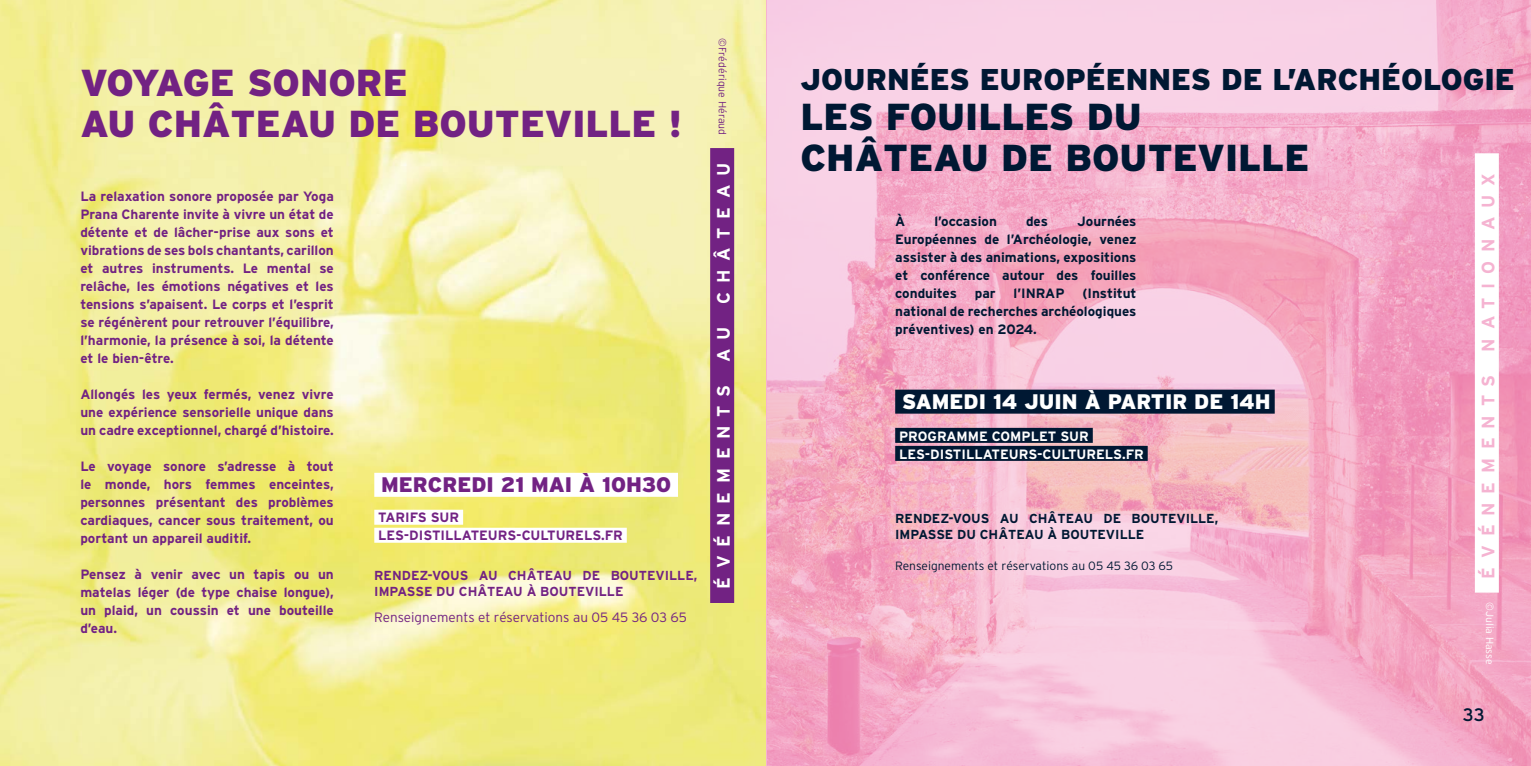
<style>
.page{position:relative;width:1531px;height:766px;background:#fff}
.page>*{position:absolute;margin:0;border:0;box-sizing:border-box;transform-origin:0 0}
.t1{font:900 37.5px/40.5px "Interstate";color:#722283}
.t2{font:900 37.5px/40.5px "Interstate";color:#001833}
.t3{font:900 30px "Interstate";color:#001833}
.t4{font:900 21px "Interstate";color:#fff}
.t5{font:900 21px "Interstate";color:#722283}
.t6{font:700 18px "Interstate";letter-spacing:.49em;color:#f5b3d1}
.t7{font:700 18px "Interstate";letter-spacing:.49em;color:#fff}
.t8{font:18px "Interstate";color:#001833}
.t9{font:700 13.5px/18px "Interstate";color:#722283;text-align:justify}
.t10{font:700 13.5px/18px "Interstate";color:#001833;text-align:justify}
.t11{font:700 13.5px/18px "Interstate";color:#fff}
.t12{font:300 13.5px "Interstate";color:#722283}
.t13{font:700 13.05px/15.6px "Interstate";color:#001833}
.t14{font:700 13.05px/15.6px "Interstate";color:#722283}
.t15{font:300 12px "Interstate";color:#001833}
.t16{font:300 10.5px "Interstate";color:#722283}
.t17{font:300 10.5px "Interstate";color:#fff}
</style>
<div class="page">
<img style="left:767px;top:0;width:764px;height:765px">
<div style="left:895px;top:389px;width:379px;height:24px;background:#001833"></div>
<div style="left:1475px;top:153px;width:24px;height:439px;background:#fff"></div>
<div style="left:895px;top:427px;width:198px;height:15px;background:#001833"></div>
<div style="left:895px;top:445px;width:253px;height:15px;background:#001833"></div>
<img style="left:0;top:0;width:765px;height:765px">
<div style="left:374px;top:472px;width:304px;height:24px;background:#fff"></div>
<div style="left:374px;top:509px;width:89px;height:15px;background:#fff"></div>
<div style="left:374px;top:527px;width:253px;height:15px;background:#fff"></div>
<div style="left:710px;top:148px;width:24px;height:454px;background:#722283"></div>
<h1 class="t1" style="left:80px;top:62px;width:603px">VOYAGE SONORE<br>AU CHÂTEAU DE BOUTEVILLE !</h1>
<p class="t9" style="left:80px;top:187px;width:255px">La relaxation sonore proposée par Yoga Prana Charente invite à vivre un état de détente et de lâcher-prise aux sons et vibrations de ses bols chantants, carillon et autres instruments. Le mental se relâche, les émotions négatives et les tensions s’apaisent. Le corps et l’esprit se régénèrent pour retrouver l’équilibre, l’harmonie, la présence à soi, la détente et le bien-être.</p>
<p class="t9" style="left:80px;top:385px;width:255px">Allongés les yeux fermés, venez vivre une expérience sensorielle unique dans un cadre exceptionnel, chargé d’histoire.</p>
<p class="t9" style="left:80px;top:457px;width:255px">Le voyage sonore s’adresse à tout le monde, hors femmes enceintes, personnes présentant des problèmes cardiaques, cancer sous traitement, ou portant un appareil auditif.</p>
<p class="t9" style="left:80px;top:565px;width:255px">Pensez à venir avec un tapis ou un matelas léger (de type chaise longue), un plaid, un coussin et une bouteille d’eau.</p>
<h3 class="t5" style="left:381px;top:473px;width:291px">MERCREDI 21 MAI À 10H30</h3>
<p class="t9" style="left:378px;top:508px;width:246px">TARIFS SUR<br>LES-DISTILLATEURS-CULTURELS.FR</p>
<p class="t14" style="left:374px;top:567px;width:325px">RENDEZ-VOUS AU CHÂTEAU DE BOUTEVILLE,<br>IMPASSE DU CHÂTEAU À BOUTEVILLE</p>
<p class="t12" style="left:374px;top:609px;width:314px">Renseignements et réservations au 05 45 36 03 65</p>
<p class="t16" style="left:728px;top:38px;width:98px;rotate:90deg">©Frédérique Héraud</p>
<h3 class="t7" style="left:713px;top:304px;width:143px;rotate:-90deg">CHÂTEAU</h3>
<h3 class="t7" style="left:713px;top:362px;width:36px;rotate:-90deg">A U</h3>
<h3 class="t7" style="left:713px;top:588px;width:205px;rotate:-90deg">ÉVÉNEMENTS</h3>
<h2 class="t3" style="left:800px;top:62px;width:716px">JOURNÉES EUROPÉENNES DE L’ARCHÉOLOGIE</h2>
<h1 class="t2" style="left:800px;top:96px;width:510px">LES FOUILLES DU<br>CHÂTEAU DE BOUTEVILLE</h1>
<p class="t10" style="left:895px;top:212px;width:12px">À</p>
<p class="t10" style="left:934px;top:212px;width:64px">l’occasion</p>
<p class="t10" style="left:1026px;top:212px;width:23px">des</p>
<p class="t10" style="left:895px;top:212px;width:243px;text-indent:182px">Journées Européennes de l’Archéologie, venez assister à des animations, expositions et conférence autour des fouilles conduites</p>
<p class="t10" style="left:895px;top:284px;width:243px;text-indent:187px">(Institut national de recherches archéologiques préventives) en 2024.</p>
<p class="t10" style="left:975px;top:284px;width:22px">par</p>
<p class="t10" style="left:1013px;top:284px;width:53px">l’INRAP</p>
<h3 class="t4" style="left:902px;top:389px;width:370px">SAMEDI 14 JUIN À PARTIR DE 14H</h3>
<p class="t11" style="left:899px;top:426px;width:246px">PROGRAMME COMPLET SUR<br>LES-DISTILLATEURS-CULTURELS.FR</p>
<p class="t13" style="left:895px;top:510px;width:325px">RENDEZ-VOUS AU CHÂTEAU DE BOUTEVILLE,<br>IMPASSE DU CHÂTEAU À BOUTEVILLE</p>
<p class="t15" style="left:895px;top:559px;width:279px">Renseignements et réservations au 05 45 36 03 65</p>
<h3 class="t6" style="left:1478px;top:351px;width:180px;rotate:-90deg">NATIONAUX</h3>
<h3 class="t6" style="left:1478px;top:578px;width:205px;rotate:-90deg">ÉVÉNEMENTS</h3>
<p class="t17" style="left:1495px;top:602px;width:64px;rotate:90deg">©Julia Hasse</p>
<h3 class="t8" style="left:1463px;top:704px;width:23px">33</h3>
</div>
